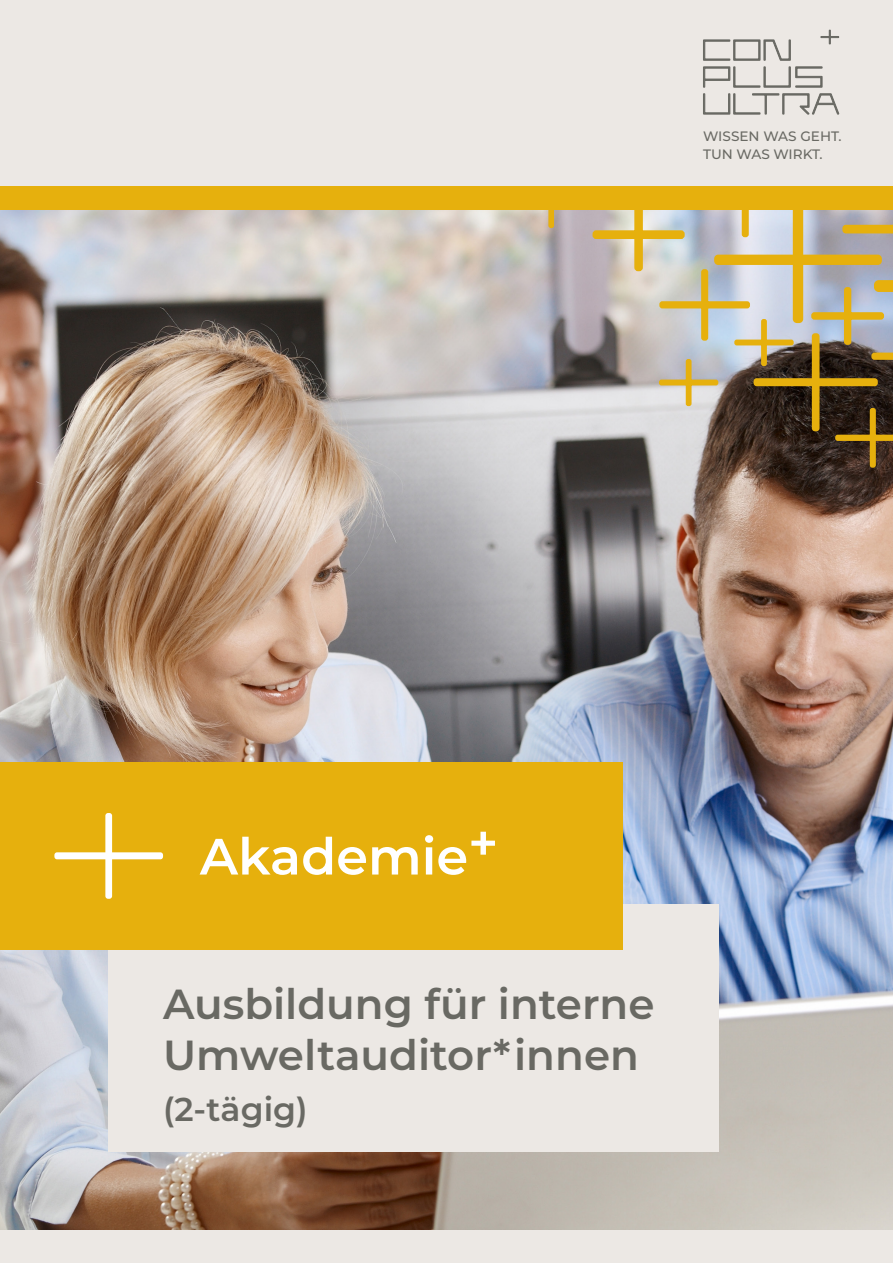
<style>
.page{position:relative;width:893px;height:1263px;background:#ece8e4}
.page>*{position:absolute;margin:0;border:0;box-sizing:border-box;transform-origin:0 0}
.t1{font:600 51px "Montserrat";color:#fff}
.t2{font:600 42px/51px "Montserrat";color:#696963}
.t3{font:600 33px "Montserrat";color:#696963}
.t4{font:500 13.65px/18.1px "Montserrat";color:#696963}
</style>
<div class="page">
<img style="left:0;top:209px;width:893px;height:1020px">
<div style="left:109px;top:904px;width:610px;height:247px;background:#ece8e4"></div>
<div style="left:0;top:762px;width:623px;height:187px;background:#e6b00d"></div>
<svg style="left:54px;top:813px;width:109px;height:86px"></svg>
<svg style="left:703px;top:67px;width:136px;height:47px"></svg>
<svg style="left:703px;top:40px;width:88px;height:21px"></svg>
<svg style="left:821px;top:30px;width:18px;height:14px"></svg>
<div style="left:0;top:186px;width:893px;height:23px;background:#e6b00d"></div>
<svg style="left:521px;top:209px;width:61px;height:20px"></svg>
<svg style="left:591px;top:209px;width:302px;height:259px"></svg>
<p class="t4" style="left:703px;top:126px;width:140px">WISSEN WAS GEHT.<br>TUN WAS WIRKT.</p>
<p class="t1" style="left:200px;top:820px;width:300px">Akademie+</p>
<p class="t2" style="left:163px;top:976px;width:493px">Ausbildung für interne<br>Umweltauditor*innen</p>
<p class="t3" style="left:163px;top:1085px;width:146px">(2-tägig)</p>
</div>
